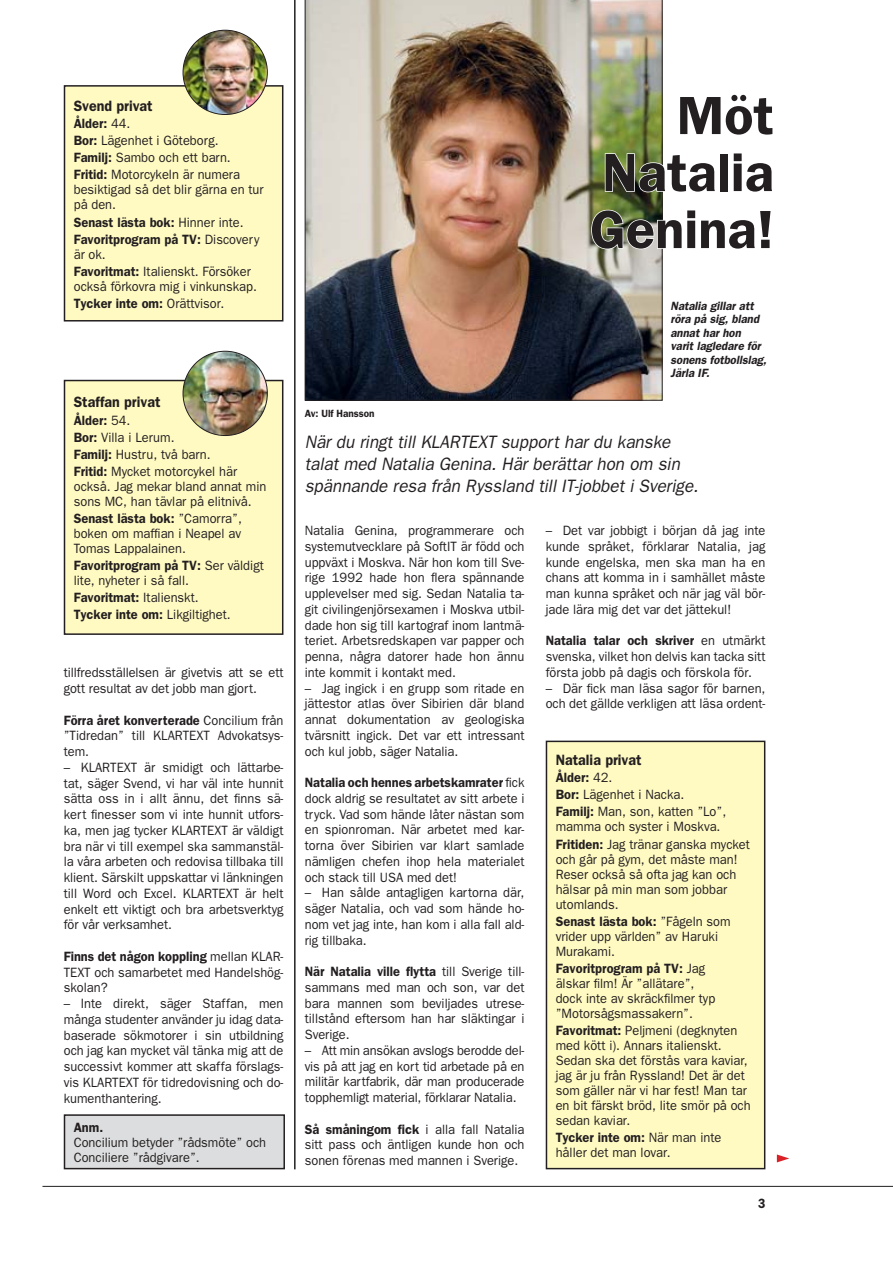
<style>
.page{position:relative;width:893px;height:1263px;background:#fff}
.page>*{position:absolute;margin:0;border:0;box-sizing:border-box;transform-origin:0 0}
.t1{font:600 54px/57px "Franklin Gothic";color:#231f20;text-align:justify}
.t2{font:italic 18px/21.6px "Franklin Gothic";color:#231f20;scale:.95 1}
.t3{font:600 15px "Franklin Gothic";color:#231f20;scale:.95 1}
.t4{font:13.5px/15.8px "Franklin Gothic";color:#231f20;scale:.95 1}
.t5{font:600 13.5px/17.1px "Franklin Gothic";color:#231f20;scale:.95 1}
.t6{font:600 13.5px "Franklin Gothic";color:#231f20;scale:.9 1}
.t7{font:italic 600 12px/13.5px "Franklin Gothic";color:#231f20;scale:.95 1}
.t8{font:600 10.5px "Franklin Gothic";color:#231f20;scale:.95 1}
.s1{font-weight:600}
.s2{font-weight:400}
.s3{color:#fff}
</style>
<div class="page">
<hr style="left:42px;top:1186px;width:851px;height:1px;background:#231f20">
<img style="left:305px;top:0;width:357px;height:401px">
<div style="left:64px;top:86px;width:219px;height:235px;background:#fffac2"></div>
<div style="left:64px;top:85px;width:219px;height:237px;border:2px solid #231f20"></div>
<div style="left:64px;top:381px;width:219px;height:253px;background:#fffac2"></div>
<div style="left:64px;top:380px;width:219px;height:255px;border:2px solid #231f20"></div>
<div style="left:64px;top:1115px;width:220px;height:54px;background:#dcddde"></div>
<div style="left:64px;top:1114px;width:221px;height:55px;border:2px solid #231f20"></div>
<div style="left:546px;top:741px;width:219px;height:428px;background:#fffac2"></div>
<div style="left:546px;top:741px;width:219px;height:428px;border:2px solid #231f20"></div>
<img style="left:183px;top:30px;width:84px;height:85px;border-radius:50%">
<img style="left:183px;top:351px;width:84px;height:85px;border-radius:50%">
<hr style="left:294px;top:0;width:2px;height:1169px;background:#231f20">
<svg style="left:777px;top:1154px;width:12px;height:8px"></svg>
<p class="t3" style="left:74px;top:101px;width:85px">Svend privat</p>
<p class="t4" style="left:74px;top:116px;width:176px;line-height:17.1px"><span class="s1">Ålder:</span> 44.<br><span class="s1">Bor:</span> Lägenhet i Göteborg.<br><span class="s1">Familj:</span> Sambo och ett barn.<br><span class="s1">Fritid:</span> Motorcykeln är numera</p>
<p class="t4" style="left:74px;top:183px;width:201px;line-height:15px">besiktigad så det blir gärna en tur på den.</p>
<p class="t5" style="left:74px;top:215px;width:197px">Senast lästa bok: <span class="s2">Hinner inte.<br></span>Favoritprogram på TV: <span class="s2">Discovery</span></p>
<p class="t4" style="left:74px;top:247px;width:188px;line-height:17.1px">är ok.<br><span class="s1">Favoritmat:</span> Italienskt. Försöker</p>
<p class="t4" style="left:74px;top:279px;width:194px;line-height:17.1px">också förkovra mig i vinkunskap.<br><span class="s1">Tycker inte om:</span> Orättvisor.</p>
<p class="t3" style="left:74px;top:397px;width:93px">Staffan privat</p>
<p class="t4" style="left:74px;top:413px;width:173px;line-height:17.1px"><span class="s1">Ålder:</span> 54.<br><span class="s1">Bor:</span> Villa i Lerum.<br><span class="s1">Familj:</span> Hustru, två barn.<br><span class="s1">Fritid:</span> Mycket motorcykel här</p>
<p class="t4" style="left:74px;top:480px;width:204px;line-height:15px">också. Jag mekar bland annat min sons MC, han tävlar på elitnivå.</p>
<p class="t4" style="left:74px;top:512px;width:179px;line-height:15px;text-align:justify"><span class="s1">Senast lästa bok:</span> ”Camorra”, boken om maffian i Neapel av Tomas Lappalainen.</p>
<p class="t4" style="left:74px;top:559px;width:202px;line-height:15px"><span class="s1">Favoritprogram på TV:</span> Ser väldigt lite, nyheter i så fall.</p>
<p class="t5" style="left:74px;top:590px;width:167px">Favoritmat: <span class="s2">Italienskt.<br></span>Tycker inte om: <span class="s2">Likgiltighet.</span></p>
<p class="t4" style="left:64px;top:666px;width:233px">tillfredsställelsen är givetvis att se ett gott resultat av det jobb man gjort.</p>
<p class="t4" style="left:64px;top:713px;width:233px;text-align:justify"><span class="s1">Förra året konverterade</span> Concilium från ”Tidredan” till KLARTEXT Advokatsys&shy;tem.</p>
<p class="t4" style="left:64px;top:761px;width:233px;text-align:justify">– KLARTEXT är smidigt och lättarbe&shy;tat, säger Svend, vi har väl inte hunnit sätta oss in i allt ännu, det finns sä&shy;kert finesser som vi inte hunnit utfors&shy;ka, men jag tycker KLARTEXT är väldigt bra när vi till exempel ska sammanstäl&shy;la våra arbeten och redovisa tillbaka till klient. Särskilt uppskattar vi länkningen till Word och Excel. KLARTEXT är helt enkelt ett viktigt och bra arbetsverktyg för vår verksamhet.</p>
<p class="t4" style="left:64px;top:950px;width:233px;text-align:justify"><span class="s1">Finns det någon koppling</span> mellan KLAR-TEXT och samarbetet med Handelshög&shy;skolan?</p>
<p class="t4" style="left:64px;top:997px;width:233px;text-align:justify">– Inte direkt, säger Staffan, men många studenter använder ju idag data&shy;baserade sökmotorer i sin utbildning och jag kan mycket väl tänka mig att de successivt kommer att skaffa förslags&shy;vis KLARTEXT för tidredovisning och do&shy;kumenthantering.</p>
<p class="t5" style="left:74px;top:1120px;width:33px">Anm.</p>
<p class="t4" style="left:74px;top:1136px;width:204px;line-height:15px">Concilium betyder ”rådsmöte” och<br>Conciliere ”rådgivare”.</p>
<h1 class="t1" style="left:590px;top:92px;width:185px;text-indent:86px"><span class="s3">M</span>öt <span class="s3">N</span>atalia <span class="s3">G</span>enina!</h1>
<p class="t8" style="left:305px;top:410px;width:75px">Av: Ulf Hansson</p>
<p class="t7" style="left:670px;top:300px;width:103px">Natalia gillar att röra på sig, bland annat har hon varit lagledare för sonens fotbollslag,<br>Järla IF.</p>
<h2 class="t2" style="left:305px;top:433px;width:416px">När du ringt till KLARTEXT support har du kanske talat med Natalia Genina. Här berättar hon om sin spännande resa från Ryssland till IT-jobbet i Sverige.</h2>
<p class="t4" style="left:546px;top:524px;width:233px;text-align:justify">– Det var jobbigt i början då jag inte kunde språket, förklarar Natalia, jag kunde engelska, men ska man ha en chans att komma in i samhället måste man kunna språket och när jag väl bör&shy;jade lära mig det var det jättekul!</p>
<p class="t4" style="left:546px;top:634px;width:233px;text-align:justify"><span class="s1">Natalia talar och skriver</span> en utmärkt svenska, vilket hon delvis kan tacka sitt första jobb på dagis och förskola för.</p>
<p class="t4" style="left:546px;top:681px;width:233px">– Där fick man läsa sagor för barnen, och det gällde verkligen att läsa ordent-</p>
<p class="t4" style="left:305px;top:524px;width:233px;text-align:justify">Natalia Genina, programmerare och systemutvecklare på SoftIT är född och uppväxt i Moskva. När hon kom till Sve&shy;rige 1992 hade hon flera spännande upplevelser med sig. Sedan Natalia ta&shy;git civilingenjörsexamen i Moskva utbil&shy;dade hon sig till kartograf inom lantmä&shy;teriet. Arbetsredskapen var papper och penna, några datorer hade hon ännu inte kommit i kontakt med.</p>
<p class="t4" style="left:305px;top:681px;width:233px;text-align:justify">– Jag ingick i en grupp som ritade en jättestor atlas över Sibirien där bland annat dokumentation av geologiska tvärsnitt ingick. Det var ett intressant och kul jobb, säger Natalia.</p>
<p class="t4" style="left:305px;top:776px;width:233px;text-align:justify"><span class="s1">Natalia och hennes arbetskamrater</span> fick dock aldrig se resultatet av sitt arbete i tryck. Vad som hände låter nästan som en spionroman. När arbetet med kar&shy;torna över Sibirien var klart samlade nämligen chefen ihop hela materialet och stack till USA med det!</p>
<p class="t4" style="left:305px;top:886px;width:233px;text-align:justify">– Han sålde antagligen kartorna där, säger Natalia, och vad som hände ho&shy;nom vet jag inte, han kom i alla fall ald&shy;rig tillbaka.</p>
<p class="t4" style="left:305px;top:965px;width:233px;text-align:justify"><span class="s1">När Natalia ville flytta</span> till Sverige till&shy;sammans med man och son, var det bara mannen som beviljades utrese&shy;tillstånd eftersom han har släktingar i Sverige.</p>
<p class="t4" style="left:305px;top:1043px;width:233px;text-align:justify">– Att min ansökan avslogs berodde del&shy;vis på att jag en kort tid arbetade på en militär kartfabrik, där man producerade topphemligt material, förklarar Natalia.</p>
<p class="t4" style="left:305px;top:1122px;width:233px;text-align:justify"><span class="s1">Så småningom fick</span> i alla fall Natalia sitt pass och äntligen kunde hon och sonen förenas med mannen i Sverige.</p>
<p class="t3" style="left:556px;top:755px;width:92px">Natalia privat</p>
<p class="t4" style="left:556px;top:770px;width:181px;line-height:17.1px"><span class="s1">Ålder:</span> 42.<br><span class="s1">Bor:</span> Lägenhet i Nacka.<br><span class="s1">Familj:</span> Man, son, katten ”Lo”,</p>
<p class="t4" style="left:556px;top:819px;width:206px;line-height:17.1px">mamma och syster i Moskva.<br><span class="s1">Fritiden:</span> Jag tränar ganska mycket</p>
<p class="t4" style="left:556px;top:853px;width:193px;line-height:15px">och går på gym, det måste man!<br>Reser också så ofta jag kan och hälsar på min man som jobbar utomlands.</p>
<p class="t4" style="left:556px;top:915px;width:186px;line-height:15px"><span class="s1">Senast lästa bok:</span> ”Fågeln som vrider upp världen” av Haruki<br>Murakami.</p>
<p class="t4" style="left:556px;top:962px;width:169px;line-height:15px"><span class="s1">Favoritprogram på TV:</span> Jag älskar film! Är ”allätare”, dock inte av skräckfilmer typ ”Motorsågsmassakern”.</p>
<p class="t4" style="left:556px;top:1024px;width:207px;line-height:15px"><span class="s1">Favoritmat:</span> Peljmeni (degknyten med kött i). Annars italienskt.<br>Sedan ska det förstås vara kaviar, jag är ju från Ryssland! Det är det som gäller när vi har fest! Man tar en bit färskt bröd, lite smör på och sedan kaviar.</p>
<p class="t4" style="left:556px;top:1131px;width:176px;line-height:15px"><span class="s1">Tycker inte om:</span> När man inte håller det man lovar.</p>
<p class="t6" style="left:758px;top:1198px;width:10px">3</p>
</div>
